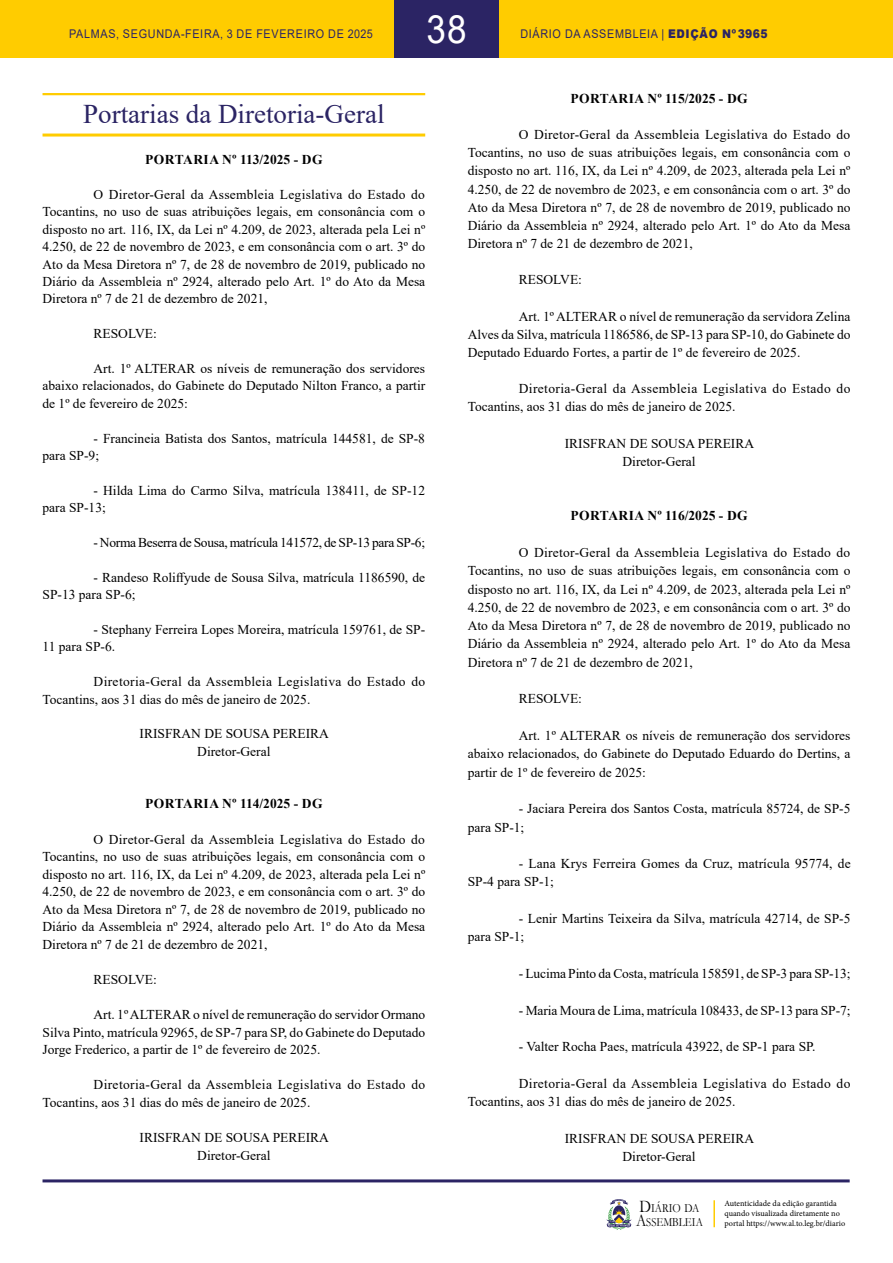
<style>
.page{position:relative;width:893px;height:1263px;background:#fff}
.page>*{position:absolute;margin:0;border:0;box-sizing:border-box;transform-origin:0 0}
.t1{font:39px "Arial";color:#fff;scale:.9 1}
.t2{font:27px "Times New Roman";color:#2b2464}
.t3{font:13.5px/17.4px "Times New Roman";color:#000;text-align:justify}
.t4{font:13.5px/17.4px "Times New Roman";letter-spacing:.025em;color:#000}
.t5{font:700 13.5px "Times New Roman";letter-spacing:.01em;color:#000}
.t6{font:13.5px "Times New Roman";letter-spacing:-.025em;color:#000}
.t7{font:12.45px/14px "Garamond";color:#000;scale:.85 1}
.t8{font:12px "Arial";letter-spacing:.065em;color:#2b2464;scale:.9 1}
.t9{font:8.25px/9.9px "Minion Pro";color:#000}
.s1{font-weight:900}
.s2{font-size:17.85px}
</style>
<div class="page">
<div style="left:0;top:0;width:893px;height:58px;background:#fc0"></div>
<hr style="left:43px;top:1179px;width:807px;height:3px;background:#2b2464">
<svg style="left:606px;top:1199px;width:26px;height:31px"></svg>
<div style="left:394px;top:0;width:105px;height:58px;background:#2b2464"></div>
<hr style="left:713px;top:1200px;width:2px;height:27px;background:#fc0">
<hr style="left:43px;top:93px;width:382px;height:2px;background:#fc0">
<hr style="left:43px;top:134px;width:382px;height:3px;background:#fc0">
<h1 class="t1" style="left:426px;top:2px;width:46px">38</h1>
<p class="t8" style="left:69px;top:25px;width:339px">PALMAS, SEGUNDA-FEIRA, 3 DE FEVEREIRO DE 2025</p>
<p class="t8" style="left:520px;top:25px;width:276px">DIÁRIO DA ASSEMBLEIA | <span class="s1">EDIÇÃO Nº3965</span></p>
<h2 class="t2" style="left:83px;top:95px;width:303px">Portarias da Diretoria-Geral</h2>
<p class="t5" style="left:145px;top:150px;width:179px">PORTARIA Nº 113/2025 - DG</p>
<p class="t3" style="left:43px;top:185px;width:384px;text-indent:51px">O Diretor-Geral da Assembleia Legislativa do Estado do Tocantins, no uso de suas atribuições legais, em consonância com o disposto no art. 116, IX, da Lei nº 4.209, de 2023, alterada pela Lei nº 4.250, de 22 de novembro de 2023, e em consonância com o art. 3º do Ato da Mesa Diretora nº 7, de 28 de novembro de 2019, publicado no Diário da Assembleia nº 2924, alterado pelo Art. 1º do Ato da Mesa Diretora nº 7 de 21 de dezembro de 2021,</p>
<p class="t3" style="left:94px;top:324px;width:65px">RESOLVE:</p>
<p class="t3" style="left:43px;top:359px;width:384px;text-indent:51px">Art. 1º ALTERAR os níveis de remuneração dos servidores abaixo relacionados, do Gabinete do Deputado Nilton Franco, a partir de 1º de fevereiro de 2025:</p>
<p class="t3" style="left:43px;top:429px;width:384px;text-indent:51px">- Francineia Batista dos Santos, matrícula 144581, de SP-8 para SP-9;</p>
<p class="t3" style="left:43px;top:481px;width:384px;text-indent:51px">- Hilda Lima do Carmo Silva, matrícula 138411, de SP-12 para SP-13;</p>
<p class="t6" style="left:94px;top:533px;width:333px">- Norma Beserra de Sousa, matrícula 141572, de SP-13 para SP-6;</p>
<p class="t3" style="left:43px;top:568px;width:384px;text-indent:51px">- Randeso Roliffyude de Sousa Silva, matrícula 1186590, de<br>SP-13 para SP-6;</p>
<p class="t3" style="left:43px;top:620px;width:384px;text-indent:51px">- Stephany Ferreira Lopes Moreira, matrícula 159761, de SP-<br>11 para SP-6.</p>
<p class="t4" style="left:43px;top:672px;width:384px;text-indent:51px">Diretoria-Geral da Assembleia Legislativa do Estado do<br>Tocantins, aos 31 dias do mês de janeiro de 2025.</p>
<p class="t3" style="left:140px;top:725px;width:191px;text-align:center">IRISFRAN DE SOUSA PEREIRA<br>Diretor-Geral</p>
<p class="t5" style="left:145px;top:794px;width:179px">PORTARIA Nº 114/2025 - DG</p>
<p class="t3" style="left:43px;top:830px;width:384px;text-indent:51px">O Diretor-Geral da Assembleia Legislativa do Estado do Tocantins, no uso de suas atribuições legais, em consonância com o disposto no art. 116, IX, da Lei nº 4.209, de 2023, alterada pela Lei nº 4.250, de 22 de novembro de 2023, e em consonância com o art. 3º do Ato da Mesa Diretora nº 7, de 28 de novembro de 2019, publicado no Diário da Assembleia nº 2924, alterado pelo Art. 1º do Ato da Mesa Diretora nº 7 de 21 de dezembro de 2021,</p>
<p class="t3" style="left:94px;top:970px;width:65px">RESOLVE:</p>
<p class="t3" style="left:43px;top:1005px;width:384px;text-indent:51px">Art. 1º ALTERAR o nível de remuneração do servidor Ormano Silva Pinto, matrícula 92965, de SP-7 para SP, do Gabinete do Deputado Jorge Frederico, a partir de 1º de fevereiro de 2025.</p>
<p class="t4" style="left:43px;top:1075px;width:384px;text-indent:51px">Diretoria-Geral da Assembleia Legislativa do Estado do<br>Tocantins, aos 31 dias do mês de janeiro de 2025.</p>
<p class="t3" style="left:140px;top:1128px;width:191px;text-align:center">IRISFRAN DE SOUSA PEREIRA<br>Diretor-Geral</p>
<p class="t5" style="left:570px;top:88px;width:179px">PORTARIA Nº 115/2025 - DG</p>
<p class="t3" style="left:468px;top:125px;width:384px;line-height:18.1px;text-indent:51px">O Diretor-Geral da Assembleia Legislativa do Estado do Tocantins, no uso de suas atribuições legais, em consonância com o disposto no art. 116, IX, da Lei nº 4.209, de 2023, alterada pela Lei nº 4.250, de 22 de novembro de 2023, e em consonância com o art. 3º do Ato da Mesa Diretora nº 7, de 28 de novembro de 2019, publicado no Diário da Assembleia nº 2924, alterado pelo Art. 1º do Ato da Mesa Diretora nº 7 de 21 de dezembro de 2021,</p>
<p class="t3" style="left:519px;top:271px;width:65px">RESOLVE:</p>
<p class="t3" style="left:468px;top:306px;width:384px;line-height:18.1px;text-indent:51px">Art. 1º ALTERAR o nível de remuneração da servidora Zelina Alves da Silva, matrícula 1186586, de SP-13 para SP-10, do Gabinete do Deputado Eduardo Fortes, a partir de 1º de fevereiro de 2025.</p>
<p class="t4" style="left:468px;top:379px;width:384px;line-height:18.1px;text-indent:51px">Diretoria-Geral da Assembleia Legislativa do Estado do<br>Tocantins, aos 31 dias do mês de janeiro de 2025.</p>
<p class="t3" style="left:565px;top:434px;width:191px;line-height:18.1px;text-align:center">IRISFRAN DE SOUSA PEREIRA<br>Diretor-Geral</p>
<p class="t5" style="left:570px;top:506px;width:179px">PORTARIA Nº 116/2025 - DG</p>
<p class="t3" style="left:468px;top:543px;width:384px;line-height:18.3px;text-indent:51px">O Diretor-Geral da Assembleia Legislativa do Estado do Tocantins, no uso de suas atribuições legais, em consonância com o disposto no art. 116, IX, da Lei nº 4.209, de 2023, alterada pela Lei nº 4.250, de 22 de novembro de 2023, e em consonância com o art. 3º do Ato da Mesa Diretora nº 7, de 28 de novembro de 2019, publicado no Diário da Assembleia nº 2924, alterado pelo Art. 1º do Ato da Mesa Diretora nº 7 de 21 de dezembro de 2021,</p>
<p class="t3" style="left:519px;top:690px;width:65px">RESOLVE:</p>
<p class="t3" style="left:468px;top:726px;width:384px;line-height:18.3px;text-indent:51px">Art. 1º ALTERAR os níveis de remuneração dos servidores abaixo relacionados, do Gabinete do Deputado Eduardo do Dertins, a partir de 1º de fevereiro de 2025:</p>
<p class="t3" style="left:468px;top:799px;width:384px;line-height:18.3px;text-indent:51px">- Jaciara Pereira dos Santos Costa, matrícula 85724, de SP-5 para SP-1;</p>
<p class="t3" style="left:468px;top:854px;width:384px;line-height:18.3px;text-indent:51px">- Lana Krys Ferreira Gomes da Cruz, matrícula 95774, de<br>SP-4 para SP-1;</p>
<p class="t3" style="left:468px;top:909px;width:384px;line-height:18.3px;text-indent:51px">- Lenir Martins Teixeira da Silva, matrícula 42714, de SP-5 para SP-1;</p>
<p class="t3" style="left:519px;top:964px;width:333px">- Lucima Pinto da Costa, matrícula 158591, de SP-3 para SP-13;</p>
<p class="t3" style="left:519px;top:1001px;width:333px">- Maria Moura de Lima, matrícula 108433, de SP-13 para SP-7;</p>
<p class="t3" style="left:519px;top:1037px;width:298px">- Valter Rocha Paes, matrícula 43922, de SP-1 para SP.</p>
<p class="t4" style="left:468px;top:1074px;width:384px;line-height:18.3px;text-indent:51px">Diretoria-Geral da Assembleia Legislativa do Estado do<br>Tocantins, aos 31 dias do mês de janeiro de 2025.</p>
<p class="t3" style="left:565px;top:1128px;width:191px;line-height:18.3px;text-align:center">IRISFRAN DE SOUSA PEREIRA<br>Diretor-Geral</p>
<p class="t7" style="left:636px;top:1201px;width:80px"><span class="s2">D</span>IÁRIO DA<br><span class="s2">A</span>SSEMBLEIA</p>
<p class="t9" style="left:724px;top:1199px;width:122px">Autenticidade da edição garantida quando visualizada diretamente no portal https://www.al.to.leg.br/diario</p>
</div>
